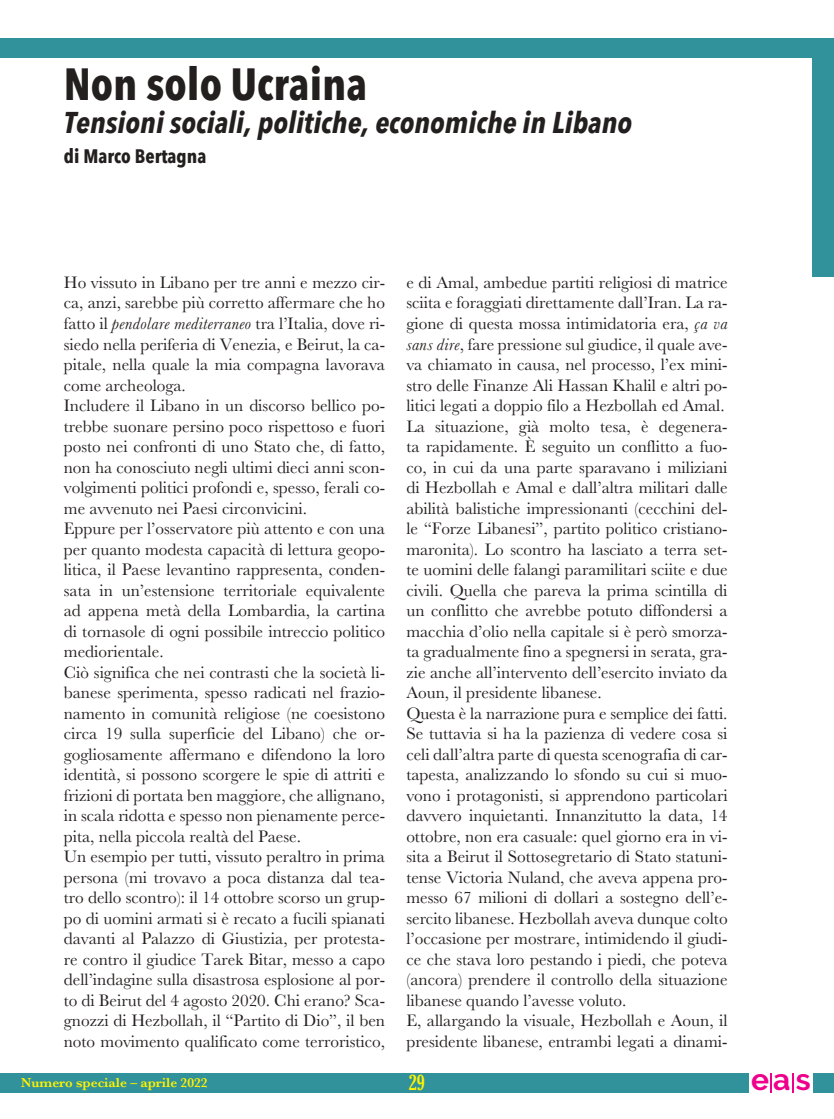
<style>
.page{position:relative;width:834px;height:1119px;background:#fff}
.page>*{position:absolute;margin:0;border:0;box-sizing:border-box;transform-origin:0 0}
.t1{font:700 45px "Avenir Next Condensed";color:#241f1f}
.t2{font:italic 700 30px "Avenir Next Condensed";color:#241f1f}
.t3{font:700 30px "Raleway";color:#ee008c}
.t4{font:extra-condensed 21px "Gloucester";color:#fff300}
.t5{font:700 19.5px "Avenir Next Condensed";color:#241f1f}
.t6{font:17.25px/20.5px "Baskerville";color:#241f1f}
.t7{font:600 13.5px "Baskerville";color:#fff300}
.s1{font-style:italic}
</style>
<div class="page">
<div style="left:0;top:1072px;width:833px;height:19px;background:#31929b"></div>
<div style="left:749px;top:1072px;width:63px;height:20px;background:#fff"></div>
<svg style="left:770px;top:1073px;width:1px;height:18px"></svg>
<svg style="left:792px;top:1073px;width:1px;height:19px"></svg>
<div style="left:0;top:38px;width:833px;height:19px;background:#31929b"></div>
<div style="left:812px;top:57px;width:21px;height:219px;background:#31929b"></div>
<h1 class="t1" style="left:64px;top:55px;width:305px">Non solo Ucraina</h1>
<h2 class="t2" style="left:64px;top:103px;width:569px">Tensioni sociali, politiche, economiche in Libano</h2>
<p class="t5" style="left:64px;top:143px;width:144px">di Marco Bertagna</p>
<p class="t6" style="left:64px;top:272px;width:323px">Ho vissuto in Libano per tre anni e mezzo cir&shy;ca, anzi, sarebbe più corretto affermare che ho fatto il <span class="s1">pendolare mediterraneo</span> tra l’Italia, dove ri&shy;siedo nella periferia di Venezia, e Beirut, la ca&shy;pitale, nella quale la mia compagna lavorava come archeologa.<br>Includere il Libano in un discorso bellico po&shy;trebbe suonare persino poco rispettoso e fuori posto nei confronti di uno Stato che, di fatto, non ha conosciuto negli ultimi dieci anni scon&shy;volgimenti politici profondi e, spesso, ferali co&shy;me avvenuto nei Paesi circonvicini.<br>Eppure per l’osservatore più attento e con una per quanto modesta capacità di lettura geopo&shy;litica, il Paese levantino rappresenta, conden&shy;sata in un’estensione territoriale equivalente ad appena metà della Lombardia, la cartina di tornasole di ogni possibile intreccio politico mediorientale.<br>Ciò significa che nei contrasti che la società li&shy;banese sperimenta, spesso radicati nel frazio&shy;namento in comunità religiose (ne coesistono circa 19 sulla superficie del Libano) che or&shy;gogliosamente affermano e difendono la loro identità, si possono scorgere le spie di attriti e frizioni di portata ben maggiore, che allignano, in scala ridotta e spesso non pienamente perce&shy;pita, nella piccola realtà del Paese.<br>Un esempio per tutti, vissuto peraltro in prima persona (mi trovavo a poca distanza dal tea&shy;tro dello scontro): il 14 ottobre scorso un grup&shy;po di uomini armati si è recato a fucili spianati davanti al Palazzo di Giustizia, per protesta&shy;re contro il giudice Tarek Bitar, messo a capo dell’indagine sulla disastrosa esplosione al por&shy;to di Beirut del 4 agosto 2020. Chi erano? Sca&shy;gnozzi di Hezbollah, il “Partito di Dio”, il ben noto movimento qualificato come terroristico,</p>
<p class="t6" style="left:406px;top:272px;width:323px">e di Amal, ambedue partiti religiosi di matrice sciita e foraggiati direttamente dall’Iran. La ra&shy;gione di questa mossa intimidatoria era, <span class="s1">ça va sans dire</span>, fare pressione sul giudice, il quale ave&shy;va chiamato in causa, nel processo, l’ex mini&shy;stro delle Finanze Ali Hassan Khalil e altri po&shy;litici legati a doppio filo a Hezbollah ed Amal.<br>La situazione, già molto tesa, è degenera&shy;ta rapidamente. È seguito un conflitto a fuo&shy;co, in cui da una parte sparavano i miliziani di Hezbollah e Amal e dall’altra militari dalle abilità balistiche impressionanti (cecchini del&shy;le “Forze Libanesi”, partito politico cristiano&shy;maronita). Lo scontro ha lasciato a terra set&shy;te uomini delle falangi paramilitari sciite e due civili. Quella che pareva la prima scintilla di un conflitto che avrebbe potuto diffondersi a macchia d’olio nella capitale si è però smorza&shy;ta gradualmente fino a spegnersi in serata, gra&shy;zie anche all’intervento dell’esercito inviato da Aoun, il presidente libanese.<br>Questa è la narrazione pura e semplice dei fatti.<br>Se tuttavia si ha la pazienza di vedere cosa si celi dall’altra parte di questa scenografia di car&shy;tapesta, analizzando lo sfondo su cui si muo&shy;vono i protagonisti, si apprendono particolari davvero inquietanti. Innanzitutto la data, 14 ottobre, non era casuale: quel giorno era in vi&shy;sita a Beirut il Sottosegretario di Stato statuni&shy;tense Victoria Nuland, che aveva appena pro&shy;messo 67 milioni di dollari a sostegno dell’e&shy;sercito libanese. Hezbollah aveva dunque colto l’occasione per mostrare, intimidendo il giudi&shy;ce che stava loro pestando i piedi, che poteva (ancora) prendere il controllo della situazione libanese quando l’avesse voluto.<br>E, allargando la visuale, Hezbollah e Aoun, il presidente libanese, entrambi legati a dinami-</p>
<p class="t7" style="left:21px;top:1074px;width:188px">Numero speciale – aprile 2022</p>
<p class="t4" style="left:409px;top:1070px;width:18px">29</p>
<h2 class="t3" style="left:751px;top:1062px;width:61px">ea s</h2>
</div>
